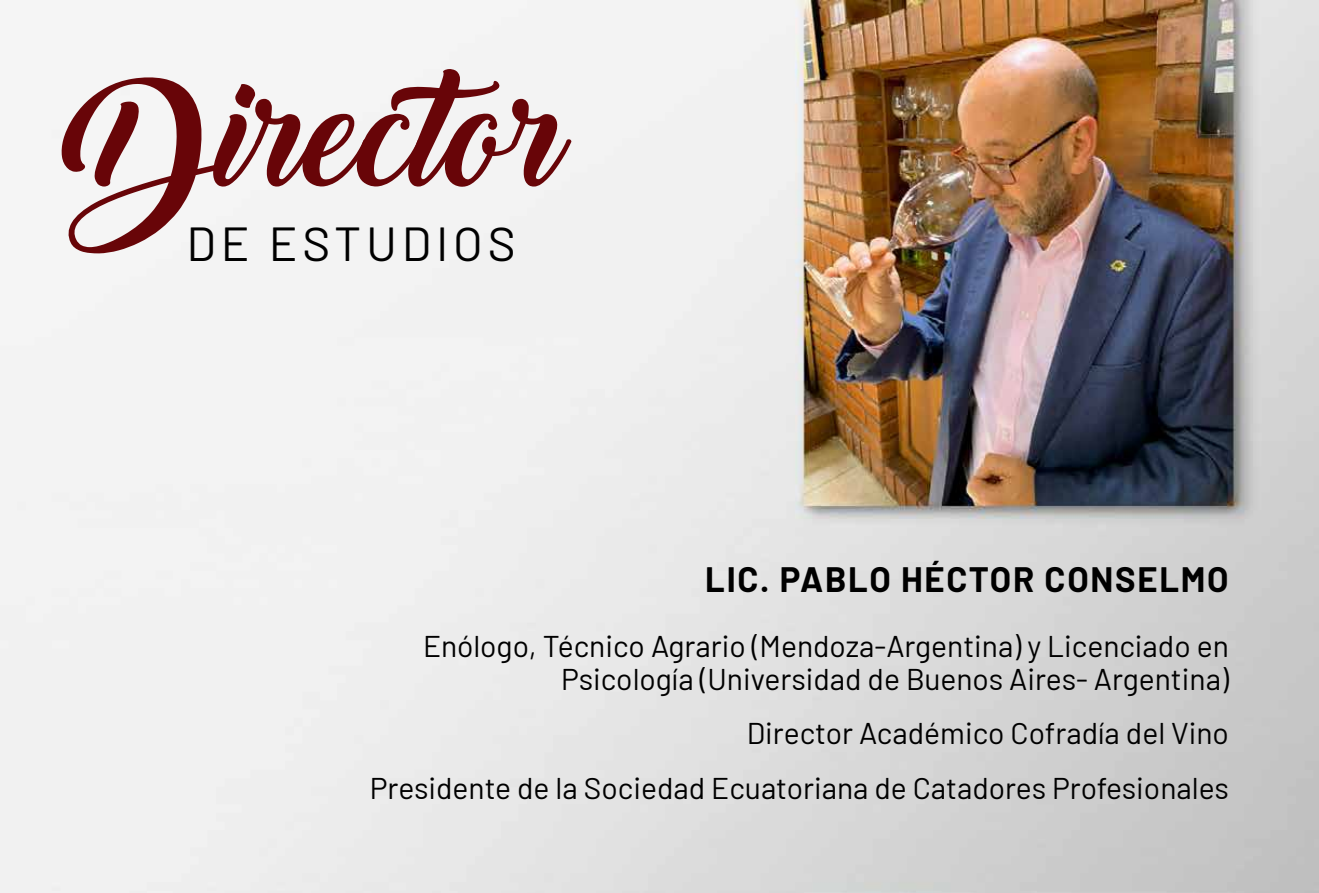
<style>
.page{position:relative;width:1319px;height:893px;background:#fff}
.page>*{position:absolute;margin:0;border:0;box-sizing:border-box;transform-origin:0 0}
.t1{font:145.35px "Backto Black Demo";color:#680508}
.t2{font:47.7px "Barlow";letter-spacing:.1em;color:#000}
.t3{font:700 34.5px "Barlow";letter-spacing:.05em;color:#000}
.t4{font:30px/33px "Barlow";color:#000;text-align:right}
</style>
<div class="page">
<img style="left:0;top:0;width:1318px;height:893px">
<h1 class="t1" style="left:63px;top:52px;width:504px">Director</h1>
<h2 class="t2" style="left:186px;top:209px;width:330px">DE ESTUDIOS</h2>
<p class="t3" style="left:705px;top:554px;width:525px">LIC. PABLO HÉCTOR CONSELMO</p>
<p class="t4" style="left:423px;top:627px;width:807px">Enólogo, Técnico Agrario (Mendoza-Argentina) y Licenciado en<br>Psicología (Universidad de Buenos Aires- Argentina)</p>
<p class="t4" style="left:370px;top:703px;width:860px;line-height:55.2px">Director Académico Cofradía del Vino<br>Presidente de la Sociedad Ecuatoriana de Catadores Profesionales</p>
</div>
